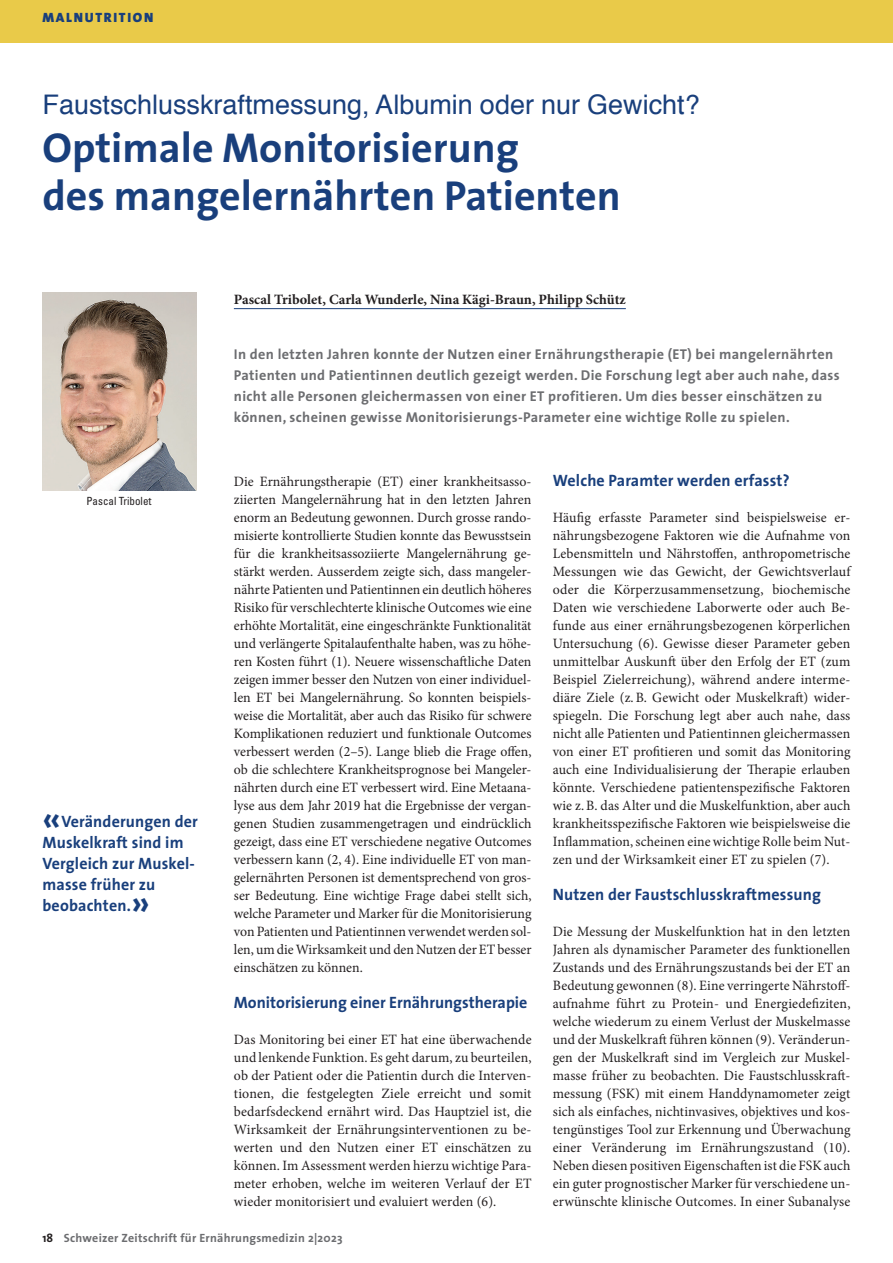
<style>
.page{position:relative;width:893px;height:1263px;background:#fff}
.page>*{position:absolute;margin:0;border:0;box-sizing:border-box;transform-origin:0 0}
.t1{font:700 42px/48px "The Sans";color:#193f7c}
.t2{font:27px "Helvetica";color:#193f7c}
.t3{font:700 16.5px/21px "The Sans";letter-spacing:.01em;color:#193f7c}
.t4{font:14.25px/18px "Minion Pro";letter-spacing:.005em;color:#231f20;text-align:justify}
.t5{font:700 14.25px/21px "The Sans";letter-spacing:.025em;color:#6c6d70}
.t6{font:700 14.25px "Minion Pro";color:#231f20}
.t7{font:900 13.5px "The Sans";letter-spacing:.125em;color:#193f7c}
.t8{font:700 12px "The Sans";letter-spacing:.02em;color:#6c6d70}
.t9{font:condensed 11.25px "Univers";color:#231f20}
.s1{font-size:36px}
.s2{color:#231f20}
</style>
<div class="page">
<div style="left:0;top:0;width:893px;height:43px;background:#e9ca49"></div>
<hr style="left:234px;top:308px;width:392px;height:1px;background:#193f7c">
<img style="left:43px;top:293px;width:154px;height:198px">
<p class="t7" style="left:43px;top:6px;width:112px">MALNUTRITION</p>
<h2 class="t2" style="left:43px;top:83px;width:659px">Faustschlusskraftmessung, Albumin oder nur Gewicht?</h2>
<h1 class="t1" style="left:43px;top:123px;width:580px">Optimale Monitorisierung<br>des mangelernährten Patienten</h1>
<p class="t6" style="left:234px;top:289px;width:393px">Pascal Tribolet, Carla Wunderle, Nina Kägi-Braun, Philipp Schütz</p>
<p class="t9" style="left:86px;top:493px;width:67px">Pascal Tribolet</p>
<p class="t3" style="left:43px;top:810px;width:157px"><span class="s1">«</span>Veränderungen der<br>Muskelkraft sind im<br>Vergleich zur Muskel&shy;masse früher zu beobachten.<span class="s1">»</span></p>
<p class="t5" style="left:234px;top:343px;width:607px">In den letzten Jahren konnte der Nutzen einer Ernährungstherapie (ET) bei mangelernährten Patienten und Patientinnen deutlich gezeigt werden. Die Forschung legt aber auch nahe, dass nicht alle Personen gleichermassen von einer ET profitieren. Um dies besser einschätzen zu können, scheinen gewisse Monitorisierungs-Parameter eine wichtige Rolle zu spielen.</p>
<p class="t4" style="left:234px;top:473px;width:299px">Die Ernährungstherapie (ET) einer krankheitsasso&shy;ziierten Mangelernährung hat in den letzten Jahren enorm an Bedeutung gewonnen. Durch grosse rando&shy;misierte kontrollierte Studien konnte das Bewusstsein für die krankheitsassoziierte Mangelernährung ge&shy;stärkt werden. Ausserdem zeigte sich, dass mangeler&shy;nährte Patienten und Patientinnen ein deutlich höheres Risiko für verschlechterte klinische Outcomes wie eine erhöhte Mortalität, eine eingeschränkte Funktionalität und verlängerte Spitalaufenthalte haben, was zu höhe&shy;ren Kosten führt (1). Neuere wissenschaftliche Daten zeigen immer besser den Nutzen von einer individuel&shy;len ET bei Mangelernährung. So konnten beispiels&shy;weise die Mortalität, aber auch das Risiko für schwere Komplikationen reduziert und funktionale Outcomes verbessert werden (2–5). Lange blieb die Frage offen, ob die schlechtere Krankheitsprognose bei Mangeler&shy;nährten durch eine ET verbessert wird. Eine Metaana&shy;lyse aus dem Jahr 2019 hat die Ergebnisse der vergan&shy;genen Studien zusammengetragen und eindrücklich gezeigt, dass eine ET verschiedene negative Outcomes verbessern kann (2, 4). Eine individuelle ET von man&shy;gelernährten Personen ist dementsprechend von gros&shy;ser Bedeutung. Eine wichtige Frage dabei stellt sich, welche Parameter und Marker für die Monitorisierung von Patienten und Patientinnen verwendet werden sol&shy;len, um die Wirksamkeit und den Nutzen der ET besser einschätzen zu können.</p>
<p class="t3" style="left:234px;top:992px;width:295px">Monitorisierung einer Ernährungstherapie</p>
<p class="t4" style="left:234px;top:1031px;width:299px">Das Monitoring bei einer ET hat eine überwachende und lenkende Funktion. Es geht darum, zu beurteilen, ob der Patient oder die Patientin durch die Interven&shy;tionen, die festgelegten Ziele erreicht und somit bedarfsdeckend ernährt wird. Das Hauptziel ist, die Wirksamkeit der Ernährungsinterventionen zu be&shy;werten und den Nutzen einer ET einschätzen zu können. Im Assessment werden hierzu wichtige Para&shy;meter erhoben, welche im weiteren Verlauf der ET wieder monitorisiert und evaluiert werden (6).</p>
<p class="t3" style="left:553px;top:470px;width:238px">Welche Paramter werden erfasst?</p>
<p class="t4" style="left:553px;top:509px;width:299px">Häufig erfasste Parameter sind beispielsweise er&shy;nährungsbezogene Faktoren wie die Aufnahme von Lebensmitteln und Nährstoffen, anthropometrische Messungen wie das Gewicht, der Gewichtsverlauf oder die Körperzusammensetzung, biochemische Daten wie verschiedene Laborwerte oder auch Be&shy;funde aus einer ernährungsbezogenen körperlichen Untersuchung (6). Gewisse dieser Parameter geben unmittelbar Auskunft über den Erfolg der ET (zum Beispiel Zielerreichung), während andere interme&shy;diäre Ziele (z.B. Gewicht oder Muskelkraft) wider&shy;spiegeln. Die Forschung legt aber auch nahe, dass nicht alle Patienten und Patientinnen gleichermassen von einer ET profitieren und somit das Monitoring auch eine Individualisierung der Therapie erlauben könnte. Verschiedene patientenspezifische Faktoren wie z.B. das Alter und die Muskelfunktion, aber auch krankheitsspezifische Faktoren wie beispielsweise die Inflammation, scheinen eine wichtige Rolle beim Nut&shy;zen und der Wirksamkeit einer ET zu spielen (7).</p>
<p class="t3" style="left:553px;top:884px;width:270px">Nutzen der Faustschlusskraftmessung</p>
<p class="t4" style="left:553px;top:923px;width:299px">Die Messung der Muskelfunktion hat in den letzten Jahren als dynamischer Parameter des funktionellen Zustands und des Ernährungszustands bei der ET an Bedeutung gewonnen (8). Eine verringerte Nährstoff&shy;aufnahme führt zu Protein- und Energiedefiziten, welche wiederum zu einem Verlust der Muskelmasse und der Muskelkraft führen können (9). Veränderun&shy;gen der Muskelkraft sind im Vergleich zur Muskel&shy;masse früher zu beobachten. Die Faustschlusskraft&shy;messung (FSK) mit einem Handdynamometer zeigt sich als einfaches, nichtinvasives, objektives und kos&shy;tengünstiges Tool zur Erkennung und Überwachung einer Veränderung im Ernährungszustand (10).<br>Neben diesen positiven Eigenschaften ist die FSK auch ein guter prognostischer Marker für verschiedene un&shy;erwünschte klinische Outcomes. In einer Subanalyse</p>
<p class="t8" style="left:43px;top:1228px;width:302px"><span class="s2">18</span> Schweizer Zeitschrift für Ernährungsmedizin 2|2023</p>
</div>
